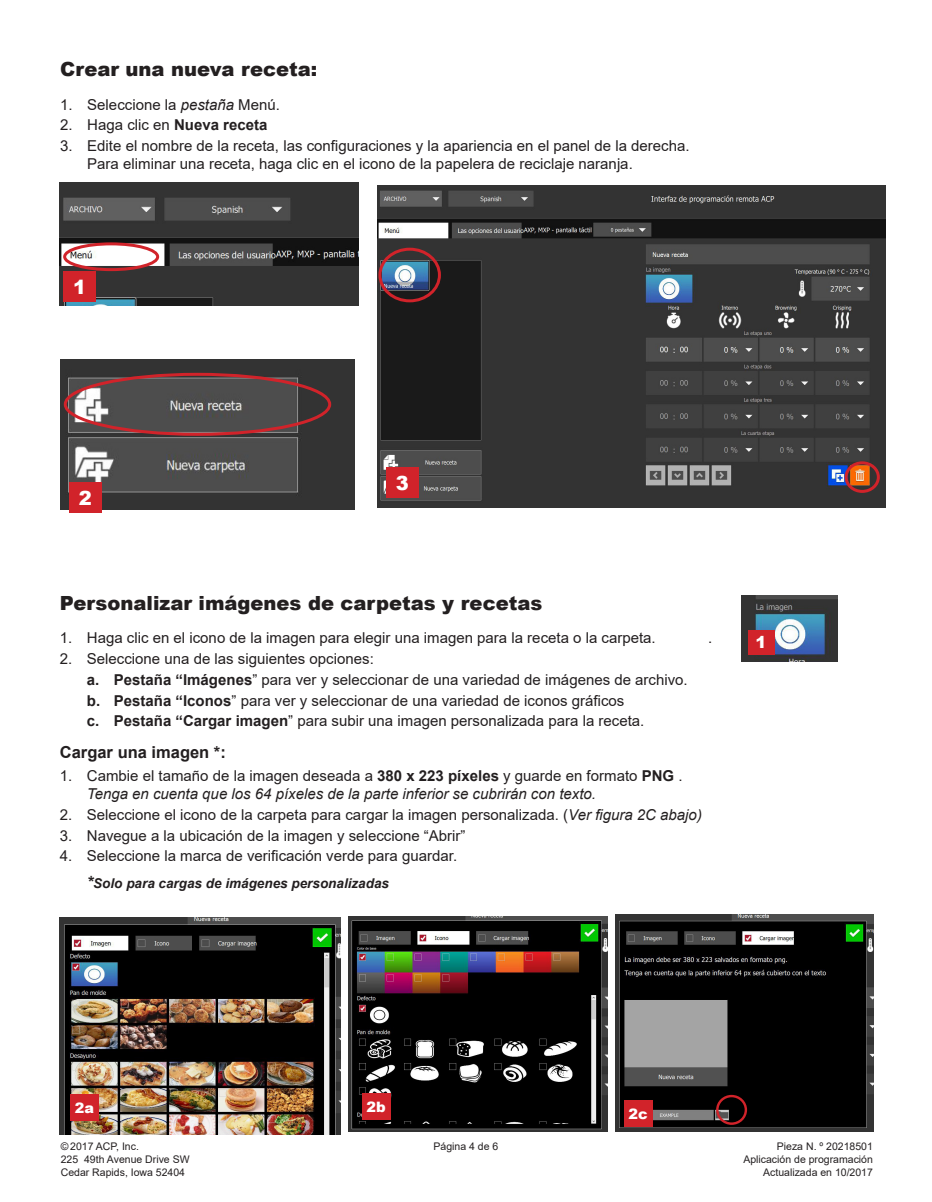
<style>
.page{position:relative;width:932px;height:1202px;background:#fff}
.page>*{position:absolute;margin:0;border:0;box-sizing:border-box;transform-origin:0 0}
.SubHeading{font:900 19.5px "Arial";color:#231f20}
.t1{font:900 19.5px "Arial";color:#fff}
.Subheading2{font:700 16.5px "Arial";color:#231f20}
.t2{font:900 16.5px "Arial";color:#fff}
.numbered_list{font:15px/18px "Arial";color:#231f20}
.numbered_list-restar{font:italic 15px/18px "Arial";color:#231f20}
.t3{font:900 14.4px "Arial";color:#fff}
.note-nested{font:italic 700 13.5px "Arial";color:#231f20}
.t4{font:10.5px/12.6px "Arial";color:#231f20}
.s1{font-style:italic}
.s2{font-weight:700}
.s3{font-style:normal}
.s4{font-weight:700;font-style:normal}
.s5{font-size:16.5px}
</style>
<div class="page">
<img style="left:60px;top:917px;width:280px;height:217px">
<div style="left:70px;top:1094px;width:29px;height:27px;background:#d1232a"></div>
<img style="left:348px;top:916px;width:259px;height:215px">
<div style="left:362px;top:1093px;width:28px;height:27px;background:#d1232a"></div>
<img style="left:615px;top:915px;width:258px;height:216px">
<div style="left:624px;top:1100px;width:28px;height:27px;background:#d1232a"></div>
<div style="left:716px;top:1094px;width:31px;height:30px;border:2px solid #d1232a;border-radius:50%"></div>
<img style="left:741px;top:596px;width:96px;height:65px">
<div style="left:748px;top:630px;width:27px;height:24px;background:#d1232a"></div>
<img style="left:60px;top:182px;width:298px;height:124px">
<div style="left:63px;top:271px;width:33px;height:31px;background:#d1232a"></div>
<div style="left:63px;top:242px;width:96px;height:29px;border:3px solid #d1232a;border-radius:50%"></div>
<img style="left:60px;top:360px;width:295px;height:149px">
<div style="left:69px;top:482px;width:33px;height:31px;background:#d1232a"></div>
<div style="left:64px;top:373px;width:267px;height:63px;border:3px solid #d1232a;border-radius:50%"></div>
<img style="left:377px;top:185px;width:508px;height:322px">
<div style="left:378px;top:248px;width:63px;height:54px;border:3px solid #d1232a;border-radius:50%"></div>
<div style="left:386px;top:467px;width:32px;height:31px;background:#d1232a"></div>
<div style="left:844px;top:461px;width:35px;height:32px;border:3px solid #d1232a;border-radius:50%"></div>
<p class="SubHeading" style="left:60px;top:55px;width:258px">Crear una nueva receta:</p>
<p class="numbered_list" style="left:60px;top:95px;width:221px">1. Seleccione la <span class="s1">pestaña</span> Menú.</p>
<p class="numbered_list" style="left:60px;top:116px;width:209px">2. Haga clic en <span class="s2">Nueva receta</span></p>
<p class="numbered_list" style="left:87px;top:137px;width:603px;text-indent:-27px">3. Edite el nombre de la receta, las configuraciones y la apariencia en el panel de la derecha.<br>Para eliminar una receta, haga clic en el icono de la papelera de reciclaje naranja.</p>
<p class="t1" style="left:73px;top:272px;width:15px">1</p>
<p class="t1" style="left:79px;top:484px;width:15px">2</p>
<p class="t1" style="left:396px;top:468px;width:15px">3</p>
<p class="SubHeading" style="left:60px;top:589px;width:484px">Personalizar imágenes de carpetas y recetas</p>
<p class="numbered_list" style="left:60px;top:629px;width:597px">1. Haga clic en el icono de la imagen para elegir una imagen para la receta o la carpeta.</p>
<p class="numbered_list" style="left:708px;top:629px;width:6px">.</p>
<p class="numbered_list" style="left:60px;top:649px;width:315px">2. Seleccione una de las siguientes opciones:</p>
<p class="numbered_list" style="left:87px;top:670px;width:602px"><span class="s2">a. Pestaña “Imágenes</span>” para ver y seleccionar de una variedad de imágenes de archivo.</p>
<p class="numbered_list" style="left:87px;top:691px;width:539px"><span class="s2">b. Pestaña “Iconos</span>” para ver y seleccionar de una variedad de iconos gráficos</p>
<p class="numbered_list" style="left:87px;top:712px;width:559px"><span class="s2">c. Pestaña “Cargar imagen</span>” para subir una imagen personalizada para la receta.</p>
<p class="Subheading2" style="left:60px;top:740px;width:167px">Cargar una imagen *:</p>
<p class="numbered_list-restar" style="left:87px;top:767px;width:597px;text-indent:-27px"><span class="s3">1. Cambie el tamaño de la imagen deseada a</span> <span class="s4">380 x 223 píxeles</span> <span class="s3">y guarde en formato</span> <span class="s4">PNG</span> <span class="s3">.<br></span>Tenga en cuenta que los 64 píxeles de la parte inferior se cubrirán con texto.</p>
<p class="numbered_list" style="left:60px;top:805px;width:643px">2. Seleccione el icono de la carpeta para cargar la imagen personalizada. (<span class="s1">Ver figura 2C abajo)</span></p>
<p class="numbered_list" style="left:60px;top:826px;width:407px">3. Navegue a la ubicación de la imagen y seleccione “Abrir”</p>
<p class="numbered_list" style="left:60px;top:847px;width:399px">4. Seleccione la marca de verificación verde para guardar.</p>
<p class="note-nested" style="left:87px;top:874px;width:304px"><span class="s5">*</span>Solo para cargas de imágenes personalizadas</p>
<p class="t2" style="left:755px;top:630px;width:13px">1</p>
<p class="t3" style="left:75px;top:1097px;width:21px">2a</p>
<p class="t3" style="left:366px;top:1096px;width:21px">2b</p>
<p class="t3" style="left:628px;top:1103px;width:21px">2c</p>
<p class="t4" style="left:61px;top:1140px;width:130px">© 2017 ACP, Inc.<br>225 49th Avenue Drive SW<br>Cedar Rapids, Iowa 52404</p>
<p class="t4" style="left:743px;top:1140px;width:131px;text-align:right">Pieza N. º 20218501<br>Aplicación de programación<br>Actualizada en 10/2017</p>
<p class="t4" style="left:433px;top:1140px;width:66px">Página 4 de 6</p>
</div>
